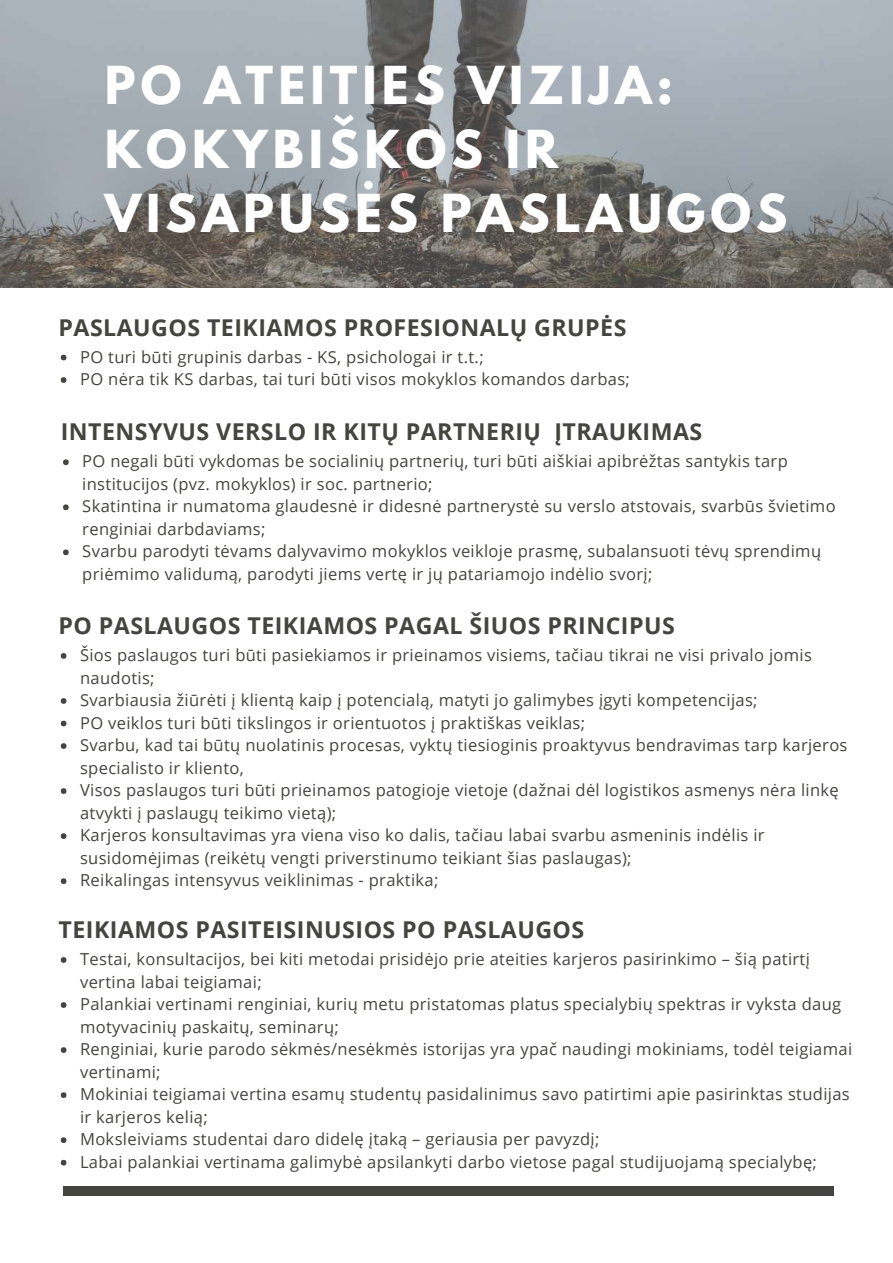
<style>
.page{position:relative;width:893px;height:1263px;background:#fff}
.page>*{position:absolute;margin:0;border:0;box-sizing:border-box;transform-origin:0 0}
.t1{font:700 69.6px "League Spartan";letter-spacing:.11em;color:#fff}
.t2{font:700 46.35px/64.2px "League Spartan";letter-spacing:.11em;color:#fff}
.t3{font:700 23.25px "Open Sans";letter-spacing:.02em;color:#444440}
.t4{font:16.5px/22.5px "Open Sans";letter-spacing:.02em;color:#444440}
</style>
<div class="page">
<img style="left:0;top:0;width:893px;height:287px">
<svg style="left:61px;top:355px;width:5px;height:5px"></svg>
<svg style="left:61px;top:377px;width:5px;height:6px"></svg>
<div style="left:63px;top:1187px;width:771px;height:9px;background:#444440"></div>
<svg style="left:63px;top:459px;width:6px;height:6px"></svg>
<svg style="left:63px;top:504px;width:6px;height:6px"></svg>
<svg style="left:63px;top:549px;width:6px;height:6px"></svg>
<svg style="left:61px;top:653px;width:5px;height:6px"></svg>
<svg style="left:61px;top:698px;width:5px;height:6px"></svg>
<svg style="left:61px;top:721px;width:5px;height:5px"></svg>
<svg style="left:61px;top:743px;width:5px;height:6px"></svg>
<svg style="left:61px;top:788px;width:5px;height:6px"></svg>
<svg style="left:61px;top:833px;width:5px;height:6px"></svg>
<svg style="left:61px;top:878px;width:5px;height:6px"></svg>
<svg style="left:61px;top:957px;width:5px;height:6px"></svg>
<svg style="left:61px;top:1002px;width:5px;height:6px"></svg>
<svg style="left:61px;top:1047px;width:5px;height:6px"></svg>
<svg style="left:61px;top:1092px;width:5px;height:6px"></svg>
<svg style="left:61px;top:1137px;width:5px;height:6px"></svg>
<svg style="left:61px;top:1160px;width:5px;height:5px"></svg>
<h2 class="t2" style="left:105px;top:59px;width:684px">PO ATEITIES VIZIJA:<br>KOKYBIŠKOS IR<br>VISAPUSĖS PASLAUGOS</h2>
<h1 class="t1" style="left:104px;top:138px;width:516px">OUR LATEST</h1>
<h3 class="t3" style="left:59px;top:311px;width:569px">PASLAUGOS TEIKIAMOS PROFESIONALŲ GRUPĖS</h3>
<p class="t4" style="left:80px;top:345px;width:551px">PO turi būti grupinis darbas - KS, psichologai ir t.t.;<br>PO nėra tik KS darbas, tai turi būti visos mokyklos komandos darbas;</p>
<h3 class="t3" style="left:61px;top:415px;width:643px">INTENSYVUS VERSLO IR KITŲ PARTNERIŲ ĮTRAUKIMAS</h3>
<p class="t4" style="left:82px;top:450px;width:755px">PO negali būti vykdomas be socialinių partnerių, turi būti aiškiai apibrėžtas santykis tarp institucijos (pvz. mokyklos) ir soc. partnerio;<br>Skatintina ir numatoma glaudesnė ir didesnė partnerystė su verslo atstovais, svarbūs švietimo renginiai darbdaviams;<br>Svarbu parodyti tėvams dalyvavimo mokyklos veikloje prasmę, subalansuoti tėvų sprendimų priėmimo validumą, parodyti jiems vertę ir jų patariamojo indėlio svorį;</p>
<h3 class="t3" style="left:59px;top:609px;width:618px">PO PASLAUGOS TEIKIAMOS PAGAL ŠIUOS PRINCIPUS</h3>
<p class="t4" style="left:80px;top:643px;width:769px">Šios paslaugos turi būti pasiekiamos ir prieinamos visiems, tačiau tikrai ne visi privalo jomis naudotis;<br>Svarbiausia žiūrėti į klientą kaip į potencialą, matyti jo galimybes įgyti kompetencijas;<br>PO veiklos turi būti tikslingos ir orientuotos į praktiškas veiklas;<br>Svarbu, kad tai būtų nuolatinis procesas, vyktų tiesioginis proaktyvus bendravimas tarp karjeros specialisto ir kliento,<br>Visos paslaugos turi būti prieinamos patogioje vietoje (dažnai dėl logistikos asmenys nėra linkę atvykti į paslaugų teikimo vietą);<br>Karjeros konsultavimas yra viena viso ko dalis, tačiau labai svarbu asmeninis indėlis ir susidomėjimas (reikėtų vengti priverstinumo teikiant šias paslaugas);<br>Reikalingas intensyvus veiklinimas - praktika;</p>
<h3 class="t3" style="left:59px;top:913px;width:527px">TEIKIAMOS PASITEISINUSIOS PO PASLAUGOS</h3>
<p class="t4" style="left:80px;top:947px;width:774px">Testai, konsultacijos, bei kiti metodai prisidėjo prie ateities karjeros pasirinkimo – šią patirtį vertina labai teigiamai;<br>Palankiai vertinami renginiai, kurių metu pristatomas platus specialybių spektras ir vyksta daug motyvacinių paskaitų, seminarų;<br>Renginiai, kurie parodo sėkmės/nesėkmės istorijas yra ypač naudingi mokiniams, todėl teigiamai vertinami;<br>Mokiniai teigiamai vertina esamų studentų pasidalinimus savo patirtimi apie pasirinktas studijas ir karjeros kelią;<br>Moksleiviams studentai daro didelę įtaką – geriausia per pavyzdį;<br>Labai palankiai vertinama galimybė apsilankyti darbo vietose pagal studijuojamą specialybę;</p>
</div>
